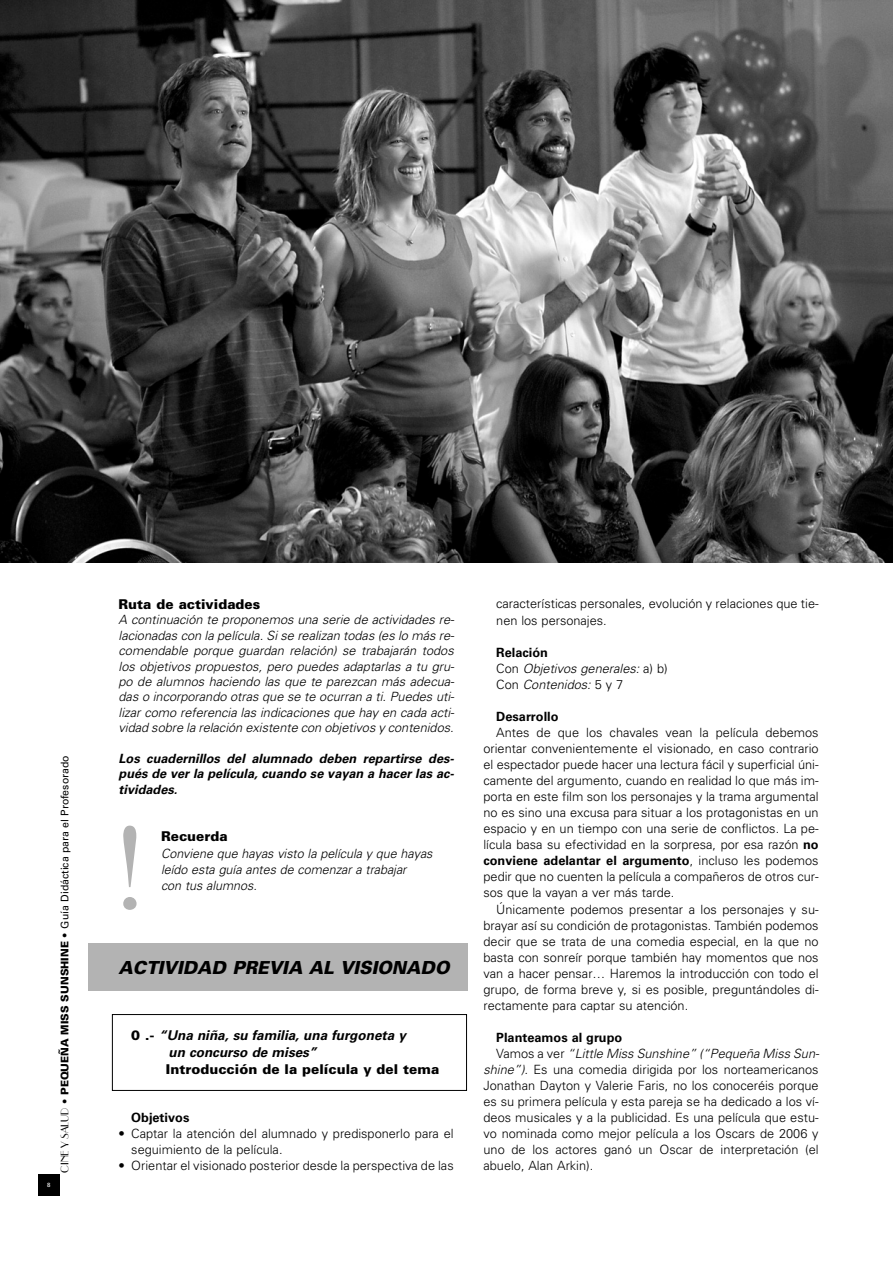
<style>
.page{position:relative;width:893px;height:1263px;background:#fff}
.page>*{position:absolute;margin:0;border:0;box-sizing:border-box;transform-origin:0 0}
.t1{font:123px "Times";color:#b3b3b3}
.t2{font:italic 900 18px "Univers";color:#000;scale:.96 1}
.t3{font:900 13.5px "Univers";color:#000}
.t4{font:italic 700 13.5px/17px "Univers";color:#000}
.t5{font:300 12.75px/16px "Univers";color:#000}
.t6{font:italic 300 12.75px/15.5px "Univers";color:#000}
.t7{font:italic 700 12.75px/15.5px "Univers";color:#000;text-align:justify}
.t8{font:700 12.75px "Univers";color:#000}
.t9{font:10.5px "Univers";color:#000}
.t10{font:6px "Frutiger";color:#fff}
.s1{font-family:"Parisian"}
.s2{font-weight:900}
.s3{font-weight:900;font-style:normal}
.s4{font-weight:700;font-style:normal}
.s5{font-style:normal}
.s6{font-weight:700}
.s7{font-style:italic}
</style>
<div class="page">
<div style="left:88px;top:944px;width:380px;height:47px;background:#b3b3b3"></div>
<div style="left:112px;top:1014px;width:355px;height:77px;border:1px solid #000"></div>
<div style="left:38px;top:1174px;width:21px;height:21px;background:#000"></div>
<img style="left:0;top:0;width:893px;height:563px">
<p class="t10" style="left:47px;top:1182px;width:5px">8</p>
<p class="t9" style="left:61px;top:1173px;width:419px;rotate:-90deg"><span class="s1">CINE Y SALUD</span> <span class="s2">• PEQUEÑA MISS SUNSHINE •</span> Guía Didáctica para el Profesorado</p>
<p class="t3" style="left:119px;top:599px;width:143px">Ruta de actividades</p>
<p class="t6" style="left:119px;top:613px;width:337px;text-align:justify">A continuación te proponemos una serie de actividades re&shy;lacionadas con la película. Si se realizan todas (es lo más re&shy;comendable porque guardan relación) se trabajarán todos los objetivos propuestos, pero puedes adaptarlas a tu gru&shy;po de alumnos haciendo las que te parezcan más adecua&shy;das o incorporando otras que se te ocurran a ti. Puedes uti&shy;lizar como referencia las indicaciones que hay en cada acti&shy;vidad sobre la relación existente con objetivos y contenidos.</p>
<p class="t7" style="left:119px;top:752px;width:339px">Los cuadernillos del alumnado deben repartirse des&shy;pués de ver la película, cuando se vayan a hacer las ac&shy;tividades.</p>
<p class="t3" style="left:161px;top:832px;width:68px">Recuerda</p>
<p class="t6" style="left:161px;top:846px;width:273px;line-height:16.2px">Conviene que hayas visto la película y que hayas leído esta guía antes de comenzar a trabajar<br>con tus alumnos.</p>
<h1 class="t1" style="left:107px;top:823px;width:42px">!</h1>
<h2 class="t2" style="left:119px;top:961px;width:350px">ACTIVIDAD PREVIA AL VISIONADO</h2>
<p class="t4" style="left:168px;top:1028px;width:242px;text-indent:-37px"><span class="s3">0 . -</span> “Una niña, su familia, una furgoneta y un concurso de mises”</p>
<p class="t3" style="left:166px;top:1064px;width:275px">Introducción de la película y del tema</p>
<p class="t8" style="left:131px;top:1113px;width:60px">Objetivos</p>
<p class="t5" style="left:131px;top:1127px;width:324px;text-indent:-13px">• Captar la atención del alumnado y predisponerlo para el seguimiento de la película.</p>
<p class="t5" style="left:119px;top:1159px;width:337px">• Orientar el visionado posterior desde la perspectiva de las</p>
<p class="t5" style="left:496px;top:597px;width:324px">características personales, evolución y relaciones que tie&shy;nen los personajes.</p>
<p class="t6" style="left:496px;top:645px;width:173px;line-height:16px"><span class="s4">Relación<br></span><span class="s5">Con</span> Objetivos generales: <span class="s5">a) b)<br>Con</span> Contenidos: <span class="s5">5 y 7</span></p>
<p class="t8" style="left:496px;top:712px;width:64px">Desarrollo</p>
<p class="t5" style="left:483px;top:725px;width:337px;text-align:justify;text-indent:13px">Antes de que los chavales vean la película debemos orientar convenientemente el visionado, en caso contrario el espectador puede hacer una lectura fácil y superficial úni&shy;camente del argumento, cuando en realidad lo que más im&shy;porta en este film son los personajes y la trama argumental no es sino una excusa para situar a los protagonistas en un espacio y en un tiempo con una serie de conflictos. La pe&shy;lícula basa su efectividad en la sorpresa, por esa razón <span class="s6">no conviene adelantar el argumento</span>, incluso les podemos pedir que no cuenten la película a compañeros de otros cur&shy;sos que la vayan a ver más tarde.</p>
<p class="t5" style="left:483px;top:902px;width:337px;text-align:justify;text-indent:13px">Únicamente podemos presentar a los personajes y su&shy;brayar así su condición de protagonistas. También podemos decir que se trata de una comedia especial, en la que no basta con sonreír porque también hay momentos que nos van a hacer pensar… Haremos la introducción con todo el grupo, de forma breve y, si es posible, preguntándoles di&shy;rectamente para captar su atención.</p>
<p class="t8" style="left:496px;top:1033px;width:128px">Planteamos al grupo</p>
<p class="t6" style="left:496px;top:1047px;width:325px"><span class="s5">Vamos a ver</span> “Little Miss Sunshine” (“Pequeña Miss Sun-</p>
<p class="t5" style="left:483px;top:1063px;width:337px"><span class="s7">shine”).</span> Es una comedia dirigida por los norteamericanos</p>
<p class="t5" style="left:483px;top:1079px;width:337px">Jonathan Dayton y Valerie Faris, no los conoceréis porque</p>
<p class="t5" style="left:483px;top:1095px;width:337px">es su primera película y esta pareja se ha dedicado a los ví-</p>
<p class="t5" style="left:483px;top:1111px;width:337px">deos musicales y a la publicidad. Es una película que estu-</p>
<p class="t5" style="left:483px;top:1127px;width:337px">vo nominada como mejor película a los Oscars de 2006 y</p>
<p class="t5" style="left:483px;top:1143px;width:337px">uno de los actores ganó un Oscar de interpretación (el</p>
<p class="t5" style="left:483px;top:1159px;width:111px">abuelo, Alan Arkin).</p>
</div>
